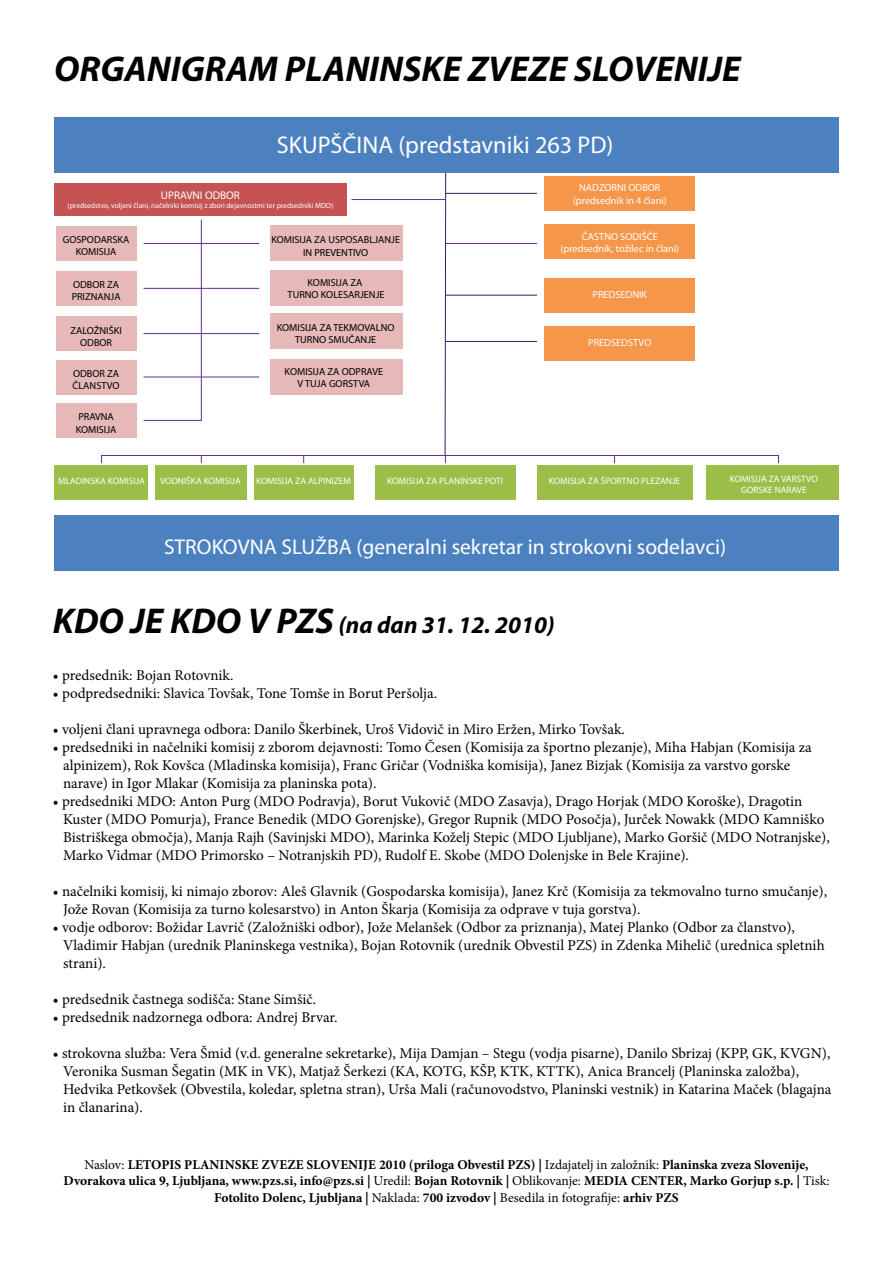
<style>
.page{position:relative;width:893px;height:1263px;background:#fff}
.page>*{position:absolute;margin:0;border:0;box-sizing:border-box;transform-origin:0 0}
.t1{font:italic 700 36px "Myriad Pro";color:#000}
.t2{font:24.3px "Myriad Pro";color:#fff}
.t3{font:italic 700 24px "Myriad Pro";color:#000}
.t4{font:21.45px "Myriad Pro";color:#fff}
.t5{font:15px/18px "Minion Pro";color:#000}
.t6{font:700 13.5px/16.2px "Minion Pro";color:#000;text-align:center}
.t7{font:11.25px "Myriad Pro";color:#fff}
.t8{font:10.2px/12.3px "Myriad Pro";color:#000;text-align:center}
.t9{font:10.2px/12.3px "Myriad Pro";color:#fff;text-align:center}
.t10{font:9.3px/11.2px "Myriad Pro";color:#fff;text-align:center}
.t11{font:7.5px "Myriad Pro";color:#fff}
.s1{font-size:36px}
.s2{font-weight:400}
</style>
<div class="page">
<div style="left:54px;top:117px;width:785px;height:56px;background:#4c81bf"></div>
<div style="left:54px;top:183px;width:293px;height:33px;background:#c45351"></div>
<div style="left:545px;top:176px;width:150px;height:35px;background:#f6964a"></div>
<div style="left:545px;top:225px;width:150px;height:34px;background:#f6964a"></div>
<div style="left:545px;top:278px;width:150px;height:34px;background:#f6964a"></div>
<div style="left:545px;top:326px;width:150px;height:34px;background:#f6964a"></div>
<div style="left:56px;top:226px;width:80px;height:34px;background:#e6b8b8"></div>
<div style="left:56px;top:271px;width:80px;height:34px;background:#e6b8b8"></div>
<div style="left:56px;top:317px;width:80px;height:34px;background:#e6b8b8"></div>
<div style="left:56px;top:360px;width:80px;height:34px;background:#e6b8b8"></div>
<div style="left:56px;top:403px;width:80px;height:34px;background:#e6b8b8"></div>
<div style="left:270px;top:225px;width:133px;height:35px;background:#e6b8b8"></div>
<div style="left:270px;top:270px;width:133px;height:35px;background:#e6b8b8"></div>
<div style="left:270px;top:314px;width:133px;height:35px;background:#e6b8b8"></div>
<div style="left:270px;top:359px;width:133px;height:36px;background:#e6b8b8"></div>
<div style="left:54px;top:465px;width:93px;height:34px;background:#9bbe49"></div>
<div style="left:156px;top:465px;width:91px;height:34px;background:#9bbe49"></div>
<div style="left:254px;top:465px;width:99px;height:34px;background:#9bbe49"></div>
<div style="left:376px;top:465px;width:140px;height:34px;background:#9bbe49"></div>
<div style="left:537px;top:465px;width:155px;height:34px;background:#9bbe49"></div>
<div style="left:707px;top:465px;width:132px;height:34px;background:#9bbe49"></div>
<div style="left:54px;top:515px;width:785px;height:56px;background:#4c81bf"></div>
<hr style="left:351px;top:199px;width:94px;height:1px;background:#662d91">
<hr style="left:446px;top:193px;width:91px;height:1px;background:#262262">
<hr style="left:446px;top:243px;width:91px;height:1px;background:#662d91">
<hr style="left:446px;top:295px;width:91px;height:1px;background:#262262">
<hr style="left:446px;top:341px;width:91px;height:1px;background:#262262">
<svg style="left:143px;top:219px;width:59px;height:202px"></svg>
<hr style="left:144px;top:376px;width:57px;height:1px;background:#662d91">
<hr style="left:201px;top:376px;width:58px;height:1px;background:#662d91">
<hr style="left:201px;top:243px;width:58px;height:1px;background:#662d91">
<hr style="left:201px;top:288px;width:58px;height:1px;background:#662d91">
<hr style="left:201px;top:333px;width:58px;height:1px;background:#662d91">
<hr style="left:144px;top:243px;width:57px;height:1px;background:#662d91">
<hr style="left:144px;top:288px;width:57px;height:1px;background:#662d91">
<hr style="left:144px;top:333px;width:57px;height:1px;background:#662d91">
<svg style="left:444px;top:173px;width:3px;height:289px"></svg>
<div style="left:101px;top:455px;width:678px;height:9px;border:1px solid #662d91"></div>
<h1 class="t1" style="left:54px;top:45px;width:688px">ORGANIGRAM PLANINSKE ZVEZE SLOVENIJE</h1>
<h2 class="t2" style="left:277px;top:130px;width:338px">SKUPŠČINA (predstavniki 263 PD)</h2>
<p class="t7" style="left:161px;top:188px;width:81px">UPRAVNI ODBOR</p>
<p class="t11" style="left:68px;top:201px;width:267px">(predsedstvo, voljeni člani, načelniki komisij z zbori dejavnostmi ter predsedniki MDO)</p>
<p class="t8" style="left:63px;top:233px;width:68px">GOSPODARSKA<br>KOMISIJA</p>
<p class="t8" style="left:72px;top:278px;width:50px;text-align:left">ODBOR ZA<br>PRIZNANJA</p>
<p class="t8" style="left:70px;top:324px;width:53px">ZALOŽNIŠKI<br>ODBOR</p>
<p class="t8" style="left:73px;top:367px;width:49px;text-align:left">ODBOR ZA<br>ČLANSTVO</p>
<p class="t8" style="left:76px;top:411px;width:42px;text-align:left">PRAVNA<br>KOMISIJA</p>
<p class="t8" style="left:271px;top:234px;width:130px">KOMISIJA ZA USPOSABLJANJE<br>IN PREVENTIVO</p>
<p class="t8" style="left:288px;top:276px;width:98px">KOMISIJA ZA<br>TURNO KOLESARJENJE</p>
<p class="t8" style="left:277px;top:321px;width:119px">KOMISIJA ZA TEKMOVALNO<br>TURNO SMUČANJE</p>
<p class="t8" style="left:285px;top:365px;width:100px">KOMISIJA ZA ODPRAVE<br>V TUJA GORSTVA</p>
<p class="t9" style="left:573px;top:182px;width:95px">NADZORNI ODBOR (predsednik in 4 člani)</p>
<p class="t9" style="left:561px;top:230px;width:120px">ČASTNO SODIŠČE (predsednik, tožilec in člani)</p>
<p class="t9" style="left:593px;top:289px;width:56px">PREDSEDNIK</p>
<p class="t9" style="left:588px;top:336px;width:65px">PREDSEDSTVO</p>
<p class="t10" style="left:58px;top:475px;width:88px">MLADINSKA KOMISIJA</p>
<p class="t10" style="left:160px;top:475px;width:82px">VODNIŠKA KOMISIJA</p>
<p class="t10" style="left:256px;top:475px;width:96px">KOMISIJA ZA ALPINIZEM</p>
<p class="t10" style="left:387px;top:475px;width:117px">KOMISIJA ZA PLANINSKE POTI</p>
<p class="t10" style="left:549px;top:475px;width:133px">KOMISIJA ZA ŠPORTNO PLEZANJE</p>
<p class="t10" style="left:730px;top:473px;width:90px">KOMISIJA ZA VARSTVO<br>GORSKE NARAVE</p>
<h3 class="t4" style="left:164px;top:533px;width:563px">STROKOVNA SLUŽBA (generalni sekretar in strokovni sodelavci)</h3>
<h3 class="t3" style="left:53px;top:609px;width:503px"><span class="s1">KDO JE KDO V PZS</span> (na dan 31. 12. 2010)</h3>
<p class="t5" style="left:53px;top:666px;width:182px">• predsednik: Bojan Rotovnik.</p>
<p class="t5" style="left:53px;top:684px;width:386px">• podpredsedniki: Slavica Tovšak, Tone Tomše in Borut Peršolja.</p>
<p class="t5" style="left:53px;top:720px;width:574px">• voljeni člani upravnega odbora: Danilo Škerbinek, Uroš Vidovič in Miro Eržen, Mirko Tovšak.</p>
<p class="t5" style="left:63px;top:738px;width:750px;text-indent:-10px">• predsedniki in načelniki komisij z zborom dejavnosti: Tomo Česen (Komisija za športno plezanje), Miha Habjan (Komisija za alpinizem), Rok Kovšca (Mladinska komisija), Franc Gričar (Vodniška komisija), Janez Bizjak (Komisija za varstvo gorske narave) in Igor Mlakar (Komisija za planinska pota).</p>
<p class="t5" style="left:63px;top:792px;width:768px;text-indent:-10px">• predsedniki MDO: Anton Purg (MDO Podravja), Borut Vukovič (MDO Zasavja), Drago Horjak (MDO Koroške), Dragotin Kuster (MDO Pomurja), France Benedik (MDO Gorenjske), Gregor Rupnik (MDO Posočja), Jurček Nowakk (MDO Kamniško Bistriškega območja), Manja Rajh (Savinjski MDO), Marinka Koželj Stepic (MDO Ljubljane), Marko Goršič (MDO Notranjske), Marko Vidmar (MDO Primorsko – Notranjskih PD), Rudolf E. Skobe (MDO Dolenjske in Bele Krajine).</p>
<p class="t5" style="left:63px;top:882px;width:766px;text-indent:-10px">• načelniki komisij, ki nimajo zborov: Aleš Glavnik (Gospodarska komisija), Janez Krč (Komisija za tekmovalno turno smučanje),<br>Jože Rovan (Komisija za turno kolesarstvo) in Anton Škarja (Komisija za odprave v tuja gorstva).</p>
<p class="t5" style="left:63px;top:918px;width:763px;text-indent:-10px">• vodje odborov: Božidar Lavrič (Založniški odbor), Jože Melanšek (Odbor za priznanja), Matej Planko (Odbor za članstvo),<br>Vladimir Habjan (urednik Planinskega vestnika), Bojan Rotovnik (urednik Obvestil PZS) in Zdenka Mihelič (urednica spletnih strani).</p>
<p class="t5" style="left:53px;top:990px;width:265px">• predsednik častnega sodišča: Stane Simšič.</p>
<p class="t5" style="left:53px;top:1008px;width:286px">• predsednik nadzornega odbora: Andrej Brvar.</p>
<p class="t5" style="left:63px;top:1044px;width:770px;text-indent:-10px">• strokovna služba: Vera Šmid (v.d. generalne sekretarke), Mija Damjan – Stegu (vodja pisarne), Danilo Sbrizaj (KPP, GK, KVGN), Veronika Susman Šegatin (MK in VK), Matjaž Šerkezi (KA, KOTG, KŠP, KTK, KTTK), Anica Brancelj (Planinska založba), Hedvika Petkovšek (Obvestila, koledar, spletna stran), Urša Mali (računovodstvo, Planinski vestnik) in Katarina Maček (blagajna in članarina).</p>
<p class="t6" style="left:63px;top:1156px;width:767px"><span class="s2">Naslov:</span> LETOPIS PLANINSKE ZVEZE SLOVENIJE 2010 (priloga Obvestil PZS) | <span class="s2">Izdajatelj in založnik:</span> Planinska zveza Slovenije,<br>Dvorakova ulica 9, Ljubljana, www.pzs.si, info@pzs.si | <span class="s2">Uredil:</span> Bojan Rotovnik | <span class="s2">Oblikovanje:</span> MEDIA CENTER, Marko Gorjup s.p. | <span class="s2">Tisk:<br></span>Fotolito Dolenc, Ljubljana | <span class="s2">Naklada:</span> 700 izvodov | <span class="s2">Besedila in fotografije:</span> arhiv PZS</p>
</div>
